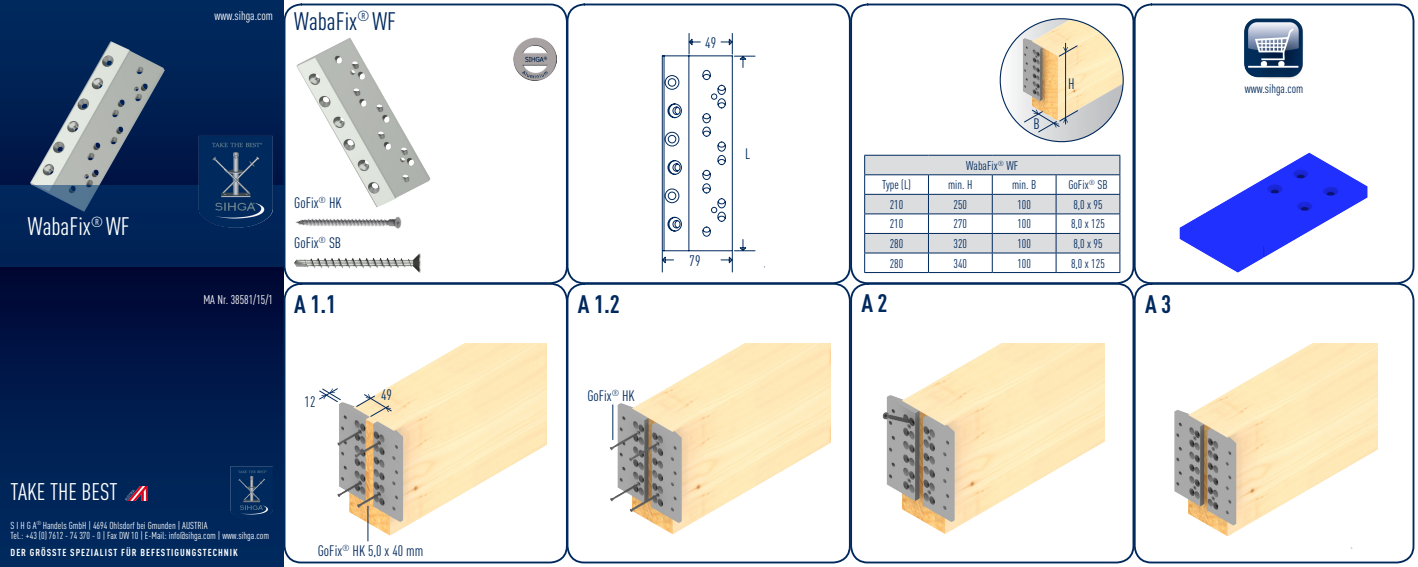
<style>
.page{position:relative;width:1418px;height:567px;background:#fff}
.page>*{position:absolute;margin:0;border:0;box-sizing:border-box;transform-origin:0 0}
.t1{font:700 condensed 25px "DIN Pro";color:#00295d}
.t2{font:condensed 25px "DIN Pro";color:#00295d}
.Titel_24pt__rechts{font:condensed 25px "DIN Pro";color:#fff}
.t3{font:condensed 23.75px "DIN Pro";color:#fff}
.t4{font:condensed 15px "DIN Pro";color:#00295d}
.t5{font:condensed 12.5px "DIN Pro";color:#00295d}
.Titel_24pt__rechts-2{font:condensed 12.5px "DIN Pro";color:#fff}
.Fülltext_8pt__links{font:condensed 10px "DIN Pro";color:#fff}
.Fülltext_8pt__links-2{font:700 condensed 10px "DIN Pro";letter-spacing:.1em;color:#fff}
</style>
<div class="page">
<svg style="left:0;top:0;width:283px;height:567px;background:#001c4e"></svg>
<img style="left:230px;top:466px;width:43px;height:53px">
<img style="left:125px;top:486px;width:23px;height:15px">
<img style="left:514px;top:38px;width:42px;height:42px">
<div style="left:566px;top:4px;width:284px;height:280px;border:2px solid #00295d;border-radius:17px"></div>
<div style="left:283px;top:283px;width:285px;height:280px;border:2px solid #00295d;border-radius:17px"></div>
<div style="left:566px;top:283px;width:284px;height:280px;border:2px solid #00295d;border-radius:17px"></div>
<img style="left:24px;top:37px;width:145px;height:148px">
<div style="left:850px;top:4px;width:284px;height:280px;border:2px solid #00295d;border-radius:17px"></div>
<div style="left:850px;top:283px;width:284px;height:280px;border:2px solid #00295d;border-radius:17px"></div>
<div style="left:1133px;top:4px;width:281px;height:280px;border:2px solid #00295d;border-radius:17px"></div>
<div style="left:1133px;top:283px;width:281px;height:280px;border:2px solid #00295d;border-radius:17px"></div>
<div style="left:0;top:185px;width:283px;height:81px;background:#002458"></div>
<img style="left:199px;top:136px;width:74px;height:92px">
<img style="left:407px;top:253px;width:14px;height:20px">
<img style="left:290px;top:216px;width:117px;height:65px">
<div style="left:283px;top:4px;width:285px;height:280px;border:2px solid #00295d;border-radius:17px"></div>
<img style="left:296px;top:38px;width:135px;height:169px">
<img style="left:1244px;top:18px;width:59px;height:61px">
<img style="left:1179px;top:152px;width:189px;height:121px">
<svg style="left:864px;top:155px;width:256px;height:117px"></svg>
<hr style="left:864px;top:272px;width:64px;height:1px;background:#00295d">
<hr style="left:928px;top:272px;width:64px;height:1px;background:#00295d">
<hr style="left:992px;top:272px;width:64px;height:1px;background:#00295d">
<hr style="left:1056px;top:272px;width:64px;height:1px;background:#00295d">
<img style="left:337px;top:344px;width:210px;height:197px">
<svg style="left:356px;top:394px;width:36px;height:23px"></svg>
<svg style="left:319px;top:388px;width:22px;height:14px"></svg>
<hr style="left:367px;top:506px;width:1px;height:35px;background:#00295d">
<img style="left:610px;top:344px;width:220px;height:191px">
<hr style="left:612px;top:405px;width:1px;height:35px;background:#00295d">
<img style="left:882px;top:344px;width:222px;height:190px">
<img style="left:1174px;top:344px;width:203px;height:193px">
<svg style="left:661px;top:33px;width:94px;height:239px"></svg>
<img style="left:1000px;top:19px;width:123px;height:123px;border-radius:61px">
<hr style="left:1065px;top:43px;width:1px;height:81px;background:#00295d">
<svg style="left:1023px;top:109px;width:55px;height:24px"></svg>
<svg style="left:1058px;top:45px;width:19px;height:12px"></svg>
<p class="Titel_24pt__rechts-2" style="left:214px;top:7px;width:60px">www.sihga.com</p>
<p class="t2" style="left:294px;top:3px;width:104px">WabaFix<sup>®</sup> WF</p>
<p class="Titel_24pt__rechts" style="left:28px;top:208px;width:104px">WabaFix<sup>®</sup> WF</p>
<p class="Titel_24pt__rechts-2" style="left:203px;top:290px;width:71px">MA Nr. 38581/15/1</p>
<p class="t4" style="left:294px;top:192px;width:49px">GoFix<sup>®</sup> HK</p>
<p class="t4" style="left:294px;top:232px;width:48px">GoFix<sup>®</sup> SB</p>
<p class="t1" style="left:294px;top:285px;width:44px">A 1.1</p>
<p class="t1" style="left:578px;top:285px;width:44px">A 1.2</p>
<p class="t3" style="left:11px;top:475px;width:108px">TAKE THE BEST</p>
<p class="Fülltext_8pt__links" style="left:11px;top:518px;width:198px">S I H G A<sup>®</sup> Handels GmbH | 4694 Ohlsdorf bei Gmunden | AUSTRIA</p>
<p class="Fülltext_8pt__links" style="left:11px;top:528px;width:260px">Tel.: +43 (0) 7612 - 74 370 - 0 | Fax DW 10 | E-Mail: info@sihga.com | www.sihga.com</p>
<p class="Fülltext_8pt__links-2" style="left:11px;top:545px;width:229px">DER GRÖSSTE SPEZIALIST FÜR BEFESTIGUNGSTECHNIK</p>
<p class="t4" style="left:305px;top:391px;width:12px">12</p>
<p class="t4" style="left:381px;top:384px;width:12px">49</p>
<p class="t4" style="left:318px;top:540px;width:107px">GoFix<sup>®</sup> HK 5,0 x 40 mm</p>
<p class="t4" style="left:587px;top:384px;width:49px">GoFix<sup>®</sup> HK</p>
<p class="t4" style="left:705px;top:32px;width:12px">49</p>
<p class="t4" style="left:745px;top:143px;width:7px">L</p>
<p class="t5" style="left:966px;top:156px;width:54px">WabaFix<sup>®</sup> WF</p>
<p class="t4" style="left:1033px;top:113px;width:8px">B</p>
<p class="t4" style="left:1068px;top:73px;width:8px">H</p>
<p class="t5" style="left:882px;top:176px;width:30px">Type (L)</p>
<p class="t5" style="left:948px;top:176px;width:26px">min. H</p>
<p class="t5" style="left:1012px;top:176px;width:26px">min. B</p>
<p class="t5" style="left:1068px;top:176px;width:41px">GoFix<sup>®</sup> SB</p>
<p class="t5" style="left:889px;top:195px;width:15px">210</p>
<p class="t5" style="left:953px;top:195px;width:15px">250</p>
<p class="t5" style="left:1017px;top:195px;width:15px">100</p>
<p class="t5" style="left:1073px;top:195px;width:31px">8,0 x 95</p>
<p class="t5" style="left:889px;top:215px;width:15px">210</p>
<p class="t5" style="left:953px;top:215px;width:15px">270</p>
<p class="t5" style="left:1017px;top:215px;width:15px">100</p>
<p class="t5" style="left:1071px;top:215px;width:35px">8,0 x 125</p>
<p class="t5" style="left:889px;top:235px;width:15px">280</p>
<p class="t5" style="left:953px;top:235px;width:15px">320</p>
<p class="t5" style="left:1017px;top:235px;width:15px">100</p>
<p class="t5" style="left:1073px;top:235px;width:31px">8,0 x 95</p>
<p class="t4" style="left:689px;top:250px;width:13px">79</p>
<p class="t5" style="left:889px;top:254px;width:15px">280</p>
<p class="t5" style="left:953px;top:254px;width:15px">340</p>
<p class="t5" style="left:1017px;top:254px;width:15px">100</p>
<p class="t5" style="left:1071px;top:254px;width:35px">8,0 x 125</p>
<p class="t1" style="left:861px;top:285px;width:28px">A 2</p>
<p class="t1" style="left:1144px;top:285px;width:28px">A 3</p>
<p class="t5" style="left:1244px;top:79px;width:60px">www.sihga.com</p>
</div>
